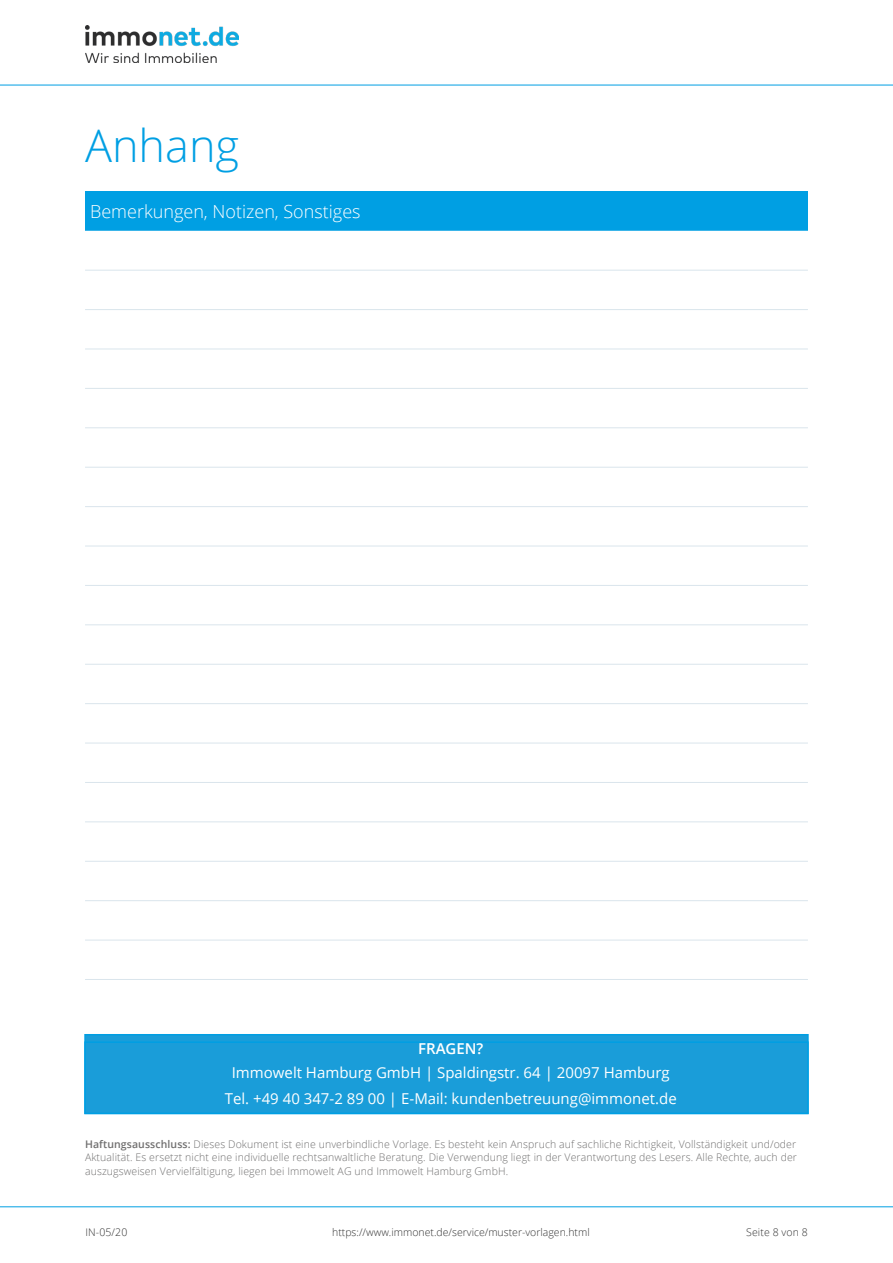
<style>
.page{position:relative;width:893px;height:1263px;background:#fff}
.page>*{position:absolute;margin:0;border:0;box-sizing:border-box;transform-origin:0 0}
.t1{font:300 45px "Open Sans";color:#009fe3}
.t2{font:300 18px "Open Sans";color:#fff}
.t3{font:15px/25.5px "Open Sans";color:#fff;text-align:center}
.t4{font:600 15px "Open Sans";color:#fff}
.t5{font:300 10.5px/13.5px "Open Sans";letter-spacing:.01em;color:#706f6f;text-align:justify}
.t6{font:300 10.5px "Open Sans";color:#333}
.s1{font-weight:600}
</style>
<div class="page">
<div style="left:85px;top:191px;width:723px;height:40px;background:#009fe3"></div>
<svg style="left:85px;top:269px;width:723px;height:671px"></svg>
<hr style="left:85px;top:270px;width:723px;height:1px;background:#dae5ec">
<hr style="left:85px;top:309px;width:723px;height:1px;background:#dae5ec">
<hr style="left:85px;top:349px;width:723px;height:1px;background:#dae5ec">
<hr style="left:85px;top:388px;width:723px;height:1px;background:#dae5ec">
<hr style="left:85px;top:427px;width:723px;height:1px;background:#dae5ec">
<hr style="left:85px;top:467px;width:723px;height:1px;background:#dae5ec">
<hr style="left:85px;top:506px;width:723px;height:1px;background:#dae5ec">
<hr style="left:85px;top:546px;width:723px;height:1px;background:#dae5ec">
<hr style="left:85px;top:585px;width:723px;height:1px;background:#dae5ec">
<hr style="left:85px;top:624px;width:723px;height:1px;background:#dae5ec">
<hr style="left:85px;top:664px;width:723px;height:1px;background:#dae5ec">
<hr style="left:85px;top:703px;width:723px;height:1px;background:#dae5ec">
<hr style="left:85px;top:743px;width:723px;height:1px;background:#dae5ec">
<hr style="left:85px;top:782px;width:723px;height:1px;background:#dae5ec">
<hr style="left:85px;top:821px;width:723px;height:1px;background:#dae5ec">
<hr style="left:85px;top:861px;width:723px;height:1px;background:#dae5ec">
<hr style="left:85px;top:900px;width:723px;height:1px;background:#dae5ec">
<hr style="left:85px;top:940px;width:723px;height:1px;background:#dae5ec">
<hr style="left:85px;top:979px;width:723px;height:1px;background:#dae5ec">
<div style="left:84px;top:1034px;width:725px;height:80px;background:#1a9dd9;border:2px solid #009fe3"></div>
<div style="left:84px;top:1041px;width:725px;height:73px;border:2px solid #009fe3"></div>
<img style="left:85px;top:26px;width:154px;height:37px">
<hr style="left:0;top:85px;width:893px;height:1px;background:#009fe3">
<hr style="left:0;top:1206px;width:893px;height:1px;background:#009fe3">
<h1 class="t1" style="left:85px;top:115px;width:156px">Anhang</h1>
<h2 class="t2" style="left:90px;top:199px;width:272px">Bemerkungen, Notizen, Sonstiges</h2>
<h3 class="t4" style="left:418px;top:1039px;width:67px">FRAGEN?</h3>
<h3 class="t3" style="left:225px;top:1060px;width:454px">Immowelt Hamburg GmbH | Spaldingstr. 64 | 20097 Hamburg<br>Tel. +49 40 347-2 89 00 | E-Mail: kundenbetreuung@immonet.de</h3>
<p class="t5" style="left:85px;top:1137px;width:713px"><span class="s1">Haftungsausschluss:</span> Dieses Dokument ist eine unverbindliche Vorlage. Es besteht kein Anspruch auf sachliche Richtigkeit, Vollständigkeit und/oder Aktualität. Es ersetzt nicht eine individuelle rechtsanwaltliche Beratung. Die Verwendung liegt in der Verantwortung des Lesers. Alle Rechte, auch der auszugsweisen Vervielfältigung, liegen bei Immowelt AG und Immowelt Hamburg GmbH.</p>
<p class="t6" style="left:85px;top:1225px;width:43px">IN-05/20</p>
<p class="t6" style="left:332px;top:1225px;width:259px">https://www.immonet.de/service/muster-vorlagen.html</p>
<p class="t6" style="left:746px;top:1225px;width:63px">Seite 8 von 8</p>
</div>
